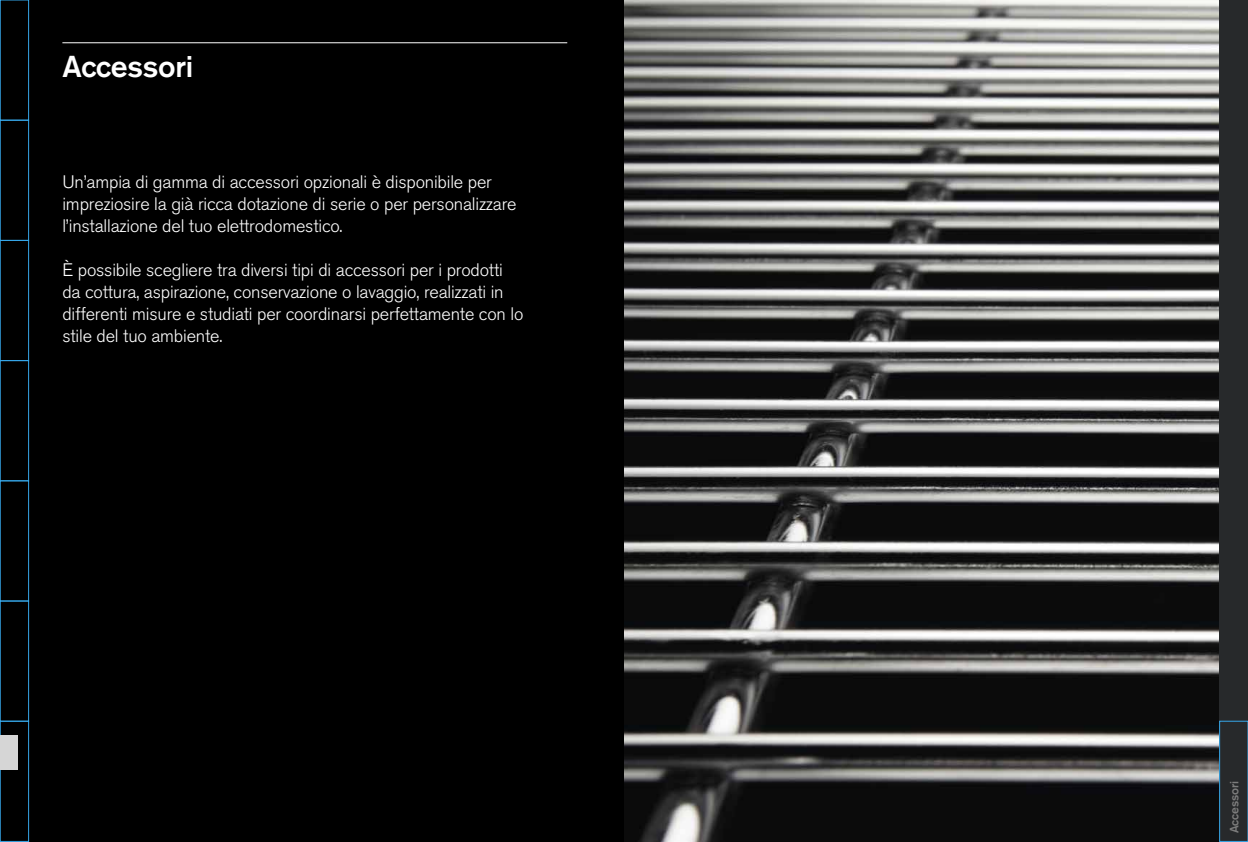
<style>
.page{position:relative;width:1248px;height:842px;background:#fff}
.page>*{position:absolute;margin:0;border:0;box-sizing:border-box;transform-origin:0 0}
.t1{font:500 30px "Akzidenz Grotesk BE";letter-spacing:-.01em;color:#fff}
.t2{font:300 18px/22px "Akzidenz Grotesk BE";letter-spacing:-.01em;color:#fff}
.t3{font:500 12px "Akzidenz Grotesk BE";letter-spacing:-.01em;color:#7c7c7c}
</style>
<div class="page">
<div style="left:0;top:0;width:1247px;height:842px;background:#000"></div>
<hr style="left:62px;top:43px;width:505px;height:1px;background:#fff">
<img style="left:624px;top:0;width:595px;height:842px">
<div style="left:1219px;top:0;width:28px;height:842px;background:#27292b"></div>
<div style="left:1219px;top:721px;width:28px;height:121px;border:1px solid #36a7e9"></div>
<div style="left:0;top:0;width:29px;height:120px;border:1px solid #36a7e9"></div>
<div style="left:0;top:120px;width:29px;height:121px;border:1px solid #36a7e9"></div>
<div style="left:0;top:240px;width:29px;height:121px;border:1px solid #36a7e9"></div>
<div style="left:0;top:360px;width:29px;height:121px;border:1px solid #36a7e9"></div>
<div style="left:0;top:481px;width:29px;height:120px;border:1px solid #36a7e9"></div>
<div style="left:0;top:601px;width:29px;height:120px;border:1px solid #36a7e9"></div>
<div style="left:0;top:721px;width:29px;height:121px;border:1px solid #36a7e9"></div>
<div style="left:0;top:735px;width:17px;height:34px;background:#d6d6d6"></div>
<h1 class="t1" style="left:62px;top:48px;width:132px">Accessori</h1>
<p class="t2" style="left:62px;top:171px;width:455px">Un’ampia di gamma di accessori opzionali è disponibile per impreziosire la già ricca dotazione di serie o per personalizzare l’installazione del tuo elettrodomestico.</p>
<p class="t2" style="left:62px;top:259px;width:462px">È possibile scegliere tra diversi tipi di accessori per i prodotti da cottura, aspirazione, conservazione o lavaggio, realizzati in differenti misure e studiati per coordinarsi perfettamente con lo stile del tuo ambiente.</p>
<p class="t3" style="left:1226px;top:833px;width:54px;rotate:-90deg">Accessori</p>
</div>
